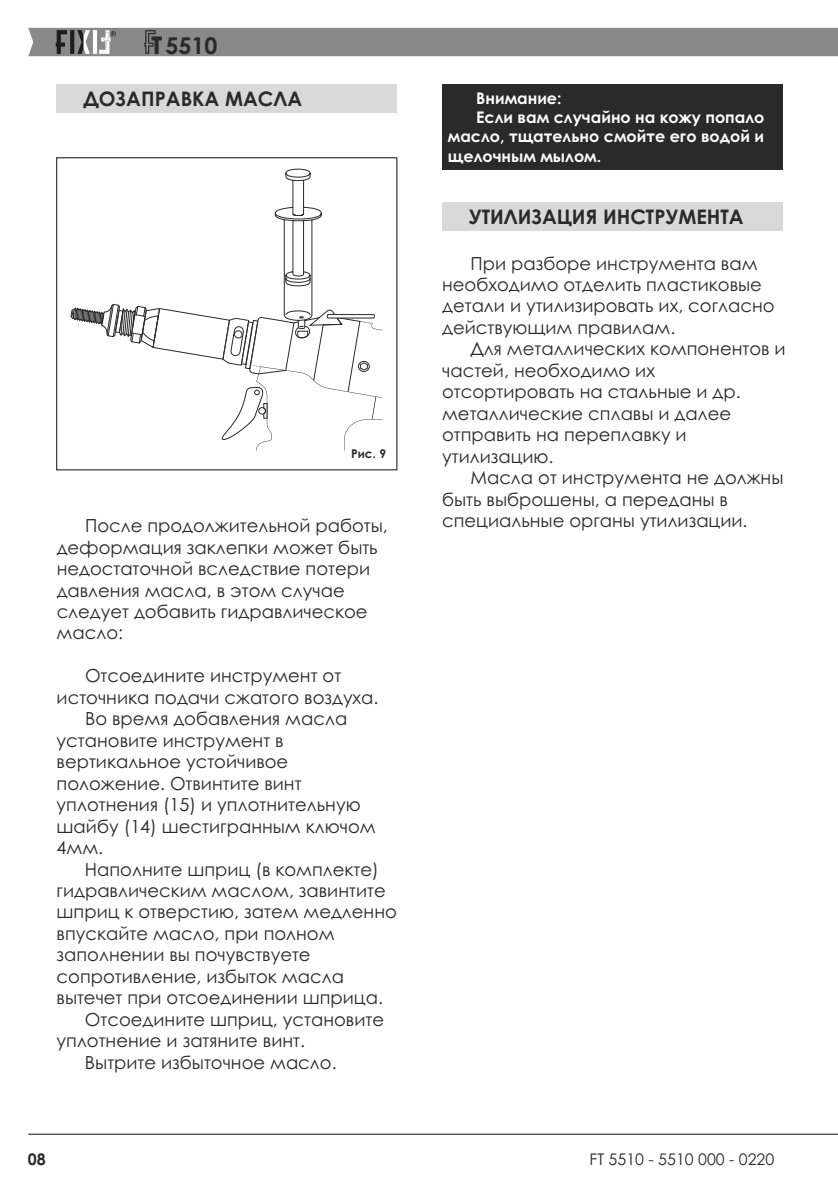
<style>
.page{position:relative;width:838px;height:1191px;background:#fff}
.page>*{position:absolute;margin:0;border:0;box-sizing:border-box;transform-origin:0 0}
.t1{font:700 23.2px "Century Gothic";color:#2a2a2a}
.t2{font:700 20px "Century Gothic";color:#2a2a2a}
.t3{font:18px/21.4px "Century Gothic";color:#2a2a2a}
.t4{font:700 16px "Century Gothic";color:#fefefe}
.t5{font:16px "Century Gothic";color:#2a2a2a}
.t6{font:700 16px "Century Gothic";color:#2a2a2a}
.t7{font:700 12px "Century Gothic";color:#2a2a2a}
</style>
<div class="page">
<div style="left:442px;top:84px;width:340px;height:86px;background:#2a2a2a"></div>
<hr style="left:28px;top:1133px;width:810px;height:1px;background:#2a2a2a">
<div style="left:56px;top:157px;width:341px;height:313px;border:1px solid #2a2a2a"></div>
<svg style="left:70px;top:168px;width:313px;height:282px"></svg>
<div style="left:442px;top:202px;width:340px;height:28px;background:#d9d9d9"></div>
<div style="left:57px;top:84px;width:340px;height:29px;background:#d9d9d9"></div>
<div style="left:28px;top:28px;width:810px;height:28px;background:#898989"></div>
<p class="t1" style="left:166px;top:36px;width:53px">5510</p>
<p class="t2" style="left:83px;top:91px;width:220px">ДОЗАПРАВКА МАСЛА</p>
<p class="t7" style="left:351px;top:449px;width:37px">Рис. 9</p>
<p class="t3" style="left:57px;top:516px;width:333px;text-indent:28px">После продолжительной работы, деформация заклепки может быть недостаточной вследствие потери давления масла, в этом случае следует добавить гидравлическое масло:</p>
<p class="t3" style="left:85px;top:666px;width:258px">Отсоедините инструмент от</p>
<p class="t3" style="left:57px;top:688px;width:323px">источника подачи сжатого воздуха.</p>
<p class="t3" style="left:85px;top:709px;width:264px">Во время добавления масла</p>
<p class="t3" style="left:57px;top:731px;width:229px">установите инструмент в</p>
<p class="t3" style="left:57px;top:752px;width:233px">вертикальное устойчивое</p>
<p class="t3" style="left:57px;top:773px;width:246px">положение. Отвинтите винт</p>
<p class="t3" style="left:57px;top:795px;width:306px">уплотнения (15) и уплотнительную</p>
<p class="t3" style="left:57px;top:816px;width:321px">шайбу (14) шестигранным ключом</p>
<p class="t3" style="left:57px;top:838px;width:48px">4мм.</p>
<p class="t3" style="left:85px;top:859px;width:295px">Наполните шприц (в комплекте)</p>
<p class="t3" style="left:57px;top:881px;width:331px">гидравлическим маслом, завинтите</p>
<p class="t3" style="left:57px;top:902px;width:342px">шприц к отверстию, затем медленно</p>
<p class="t3" style="left:57px;top:924px;width:279px">впускайте масло, при полном</p>
<p class="t3" style="left:57px;top:945px;width:256px">заполнении вы почувствуете</p>
<p class="t3" style="left:57px;top:966px;width:289px">сопротивление, избыток масла</p>
<p class="t3" style="left:57px;top:988px;width:328px">вытечет при отсоединении шприца.</p>
<p class="t3" style="left:85px;top:1009px;width:301px">Отсоедините шприц, установите</p>
<p class="t3" style="left:57px;top:1031px;width:250px">уплотнение и затяните винт.</p>
<p class="t3" style="left:85px;top:1052px;width:253px">Вытрите избыточное масло.</p>
<p class="t6" style="left:28px;top:1152px;width:19px">08</p>
<p class="t4" style="left:476px;top:91px;width:87px">Внимание:</p>
<p class="t4" style="left:476px;top:111px;width:290px">Если вам случайно на кожу попало</p>
<p class="t4" style="left:448px;top:130px;width:318px">масло, тщательно смойте его водой и</p>
<p class="t4" style="left:448px;top:150px;width:155px">щелочным мылом.</p>
<p class="t2" style="left:469px;top:208px;width:276px">УТИЛИЗАЦИЯ ИНСТРУМЕНТА</p>
<p class="t3" style="left:442px;top:254px;width:334px;text-indent:28px">При разборе инструмента вам необходимо отделить пластиковые детали и утилизировать их, согласно действующим правилам.</p>
<p class="t3" style="left:442px;top:340px;width:345px;text-indent:28px">Для металлических компонентов и частей, необходимо их отсортировать на стальные и др. металлические сплавы и далее отправить на переплавку и утилизацию.</p>
<p class="t3" style="left:442px;top:468px;width:343px;text-indent:28px">Масла от инструмента не должны быть выброшены, а переданы в специальные органы утилизации.</p>
<p class="t5" style="left:590px;top:1152px;width:186px">FT 5510 - 5510 000 - 0220</p>
</div>
